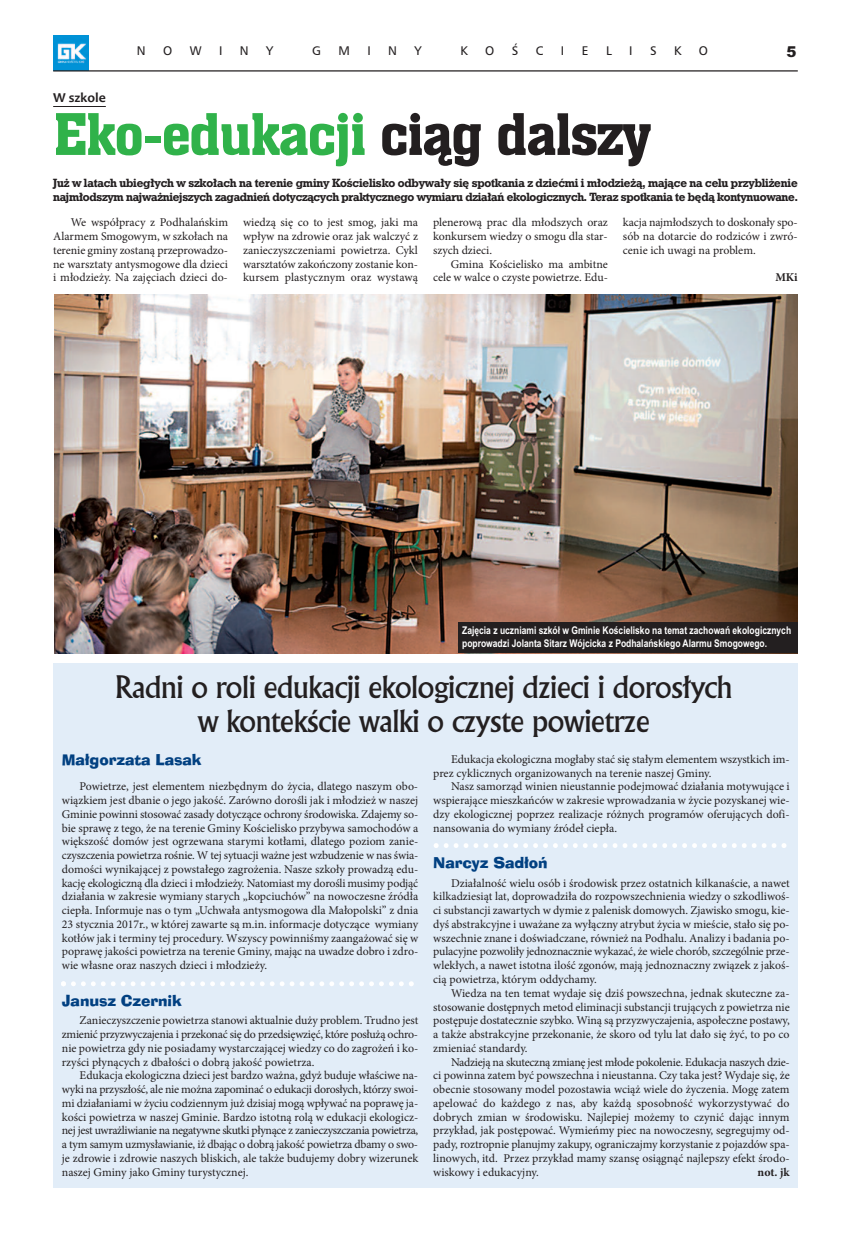
<style>
.page{position:relative;width:851px;height:1241px;background:#fff}
.page>*{position:absolute;margin:0;border:0;box-sizing:border-box;transform-origin:0 0}
.t1{font:56.25px "Aachen EU";letter-spacing:-.04em;color:#30b24a}
.t2{font:30px/33.8px "Flareserif 821 EU";letter-spacing:-.035em;color:#231f20;text-align:center}
.t3{font:15px "Ad Lib EU Normal";letter-spacing:-.01em;color:#014081}
.t4{font:900 15px "Arial";color:#231f20}
.t5{font:700 13.75px "Candara";color:#231f20}
.t6{font:12.5px "Humnst 777 EU";color:#231f20}
.t7{font:11.88px/13.8px "Minion Pro";color:#231f20;text-align:justify}
.t8{font:11.88px/13.8px "Geo Slab 712 Bd EU";letter-spacing:-.025em;color:#231f20}
.t9{font:700 11.88px "Minion Pro";color:#231f20}
.t10{font:700 10.62px/12.5px "Arial";color:#fff;scale:.8 1}
.s1{color:#231f20}
</style>
<div class="page">
<img style="left:53px;top:35px;width:36px;height:35px">
<hr style="left:53px;top:70px;width:744px;height:1px;background:#231f20">
<hr style="left:53px;top:106px;width:53px;height:1px;background:#231f20">
<div style="left:53px;top:663px;width:744px;height:524px;background:#e2edf8"></div>
<svg style="left:61px;top:981px;width:353px;height:5px"></svg>
<svg style="left:434px;top:843px;width:352px;height:5px"></svg>
<img style="left:54px;top:294px;width:743px;height:359px">
<div style="left:458px;top:622px;width:339px;height:31px;background:#231f20"></div>
<p class="t6" style="left:137px;top:42px;width:10px">N</p>
<p class="t6" style="left:163px;top:42px;width:11px">O</p>
<p class="t6" style="left:190px;top:42px;width:13px">W</p>
<p class="t6" style="left:219px;top:42px;width:5px">I</p>
<p class="t6" style="left:240px;top:42px;width:10px">N</p>
<p class="t6" style="left:266px;top:42px;width:9px">Y</p>
<p class="t6" style="left:312px;top:42px;width:10px">G</p>
<p class="t6" style="left:338px;top:42px;width:13px">M</p>
<p class="t6" style="left:367px;top:42px;width:5px">I</p>
<p class="t6" style="left:388px;top:42px;width:10px">N</p>
<p class="t6" style="left:414px;top:42px;width:9px">Y</p>
<p class="t6" style="left:460px;top:42px;width:9px">K</p>
<p class="t6" style="left:485px;top:42px;width:11px">O</p>
<p class="t6" style="left:511px;top:42px;width:8px">Ś</p>
<p class="t6" style="left:535px;top:42px;width:9px">C</p>
<p class="t6" style="left:561px;top:42px;width:5px">I</p>
<p class="t6" style="left:581px;top:42px;width:8px">E</p>
<p class="t6" style="left:606px;top:42px;width:7px">L</p>
<p class="t6" style="left:629px;top:42px;width:5px">I</p>
<p class="t6" style="left:650px;top:42px;width:8px">S</p>
<p class="t6" style="left:674px;top:42px;width:9px">K</p>
<p class="t6" style="left:698px;top:42px;width:11px">O</p>
<p class="t4" style="left:786px;top:43px;width:12px">5</p>
<p class="t5" style="left:53px;top:90px;width:54px">W szkole</p>
<h1 class="t1" style="left:53px;top:98px;width:599px">Eko-edukacji <span class="s1">ciąg dalszy</span></h1>
<p class="t8" style="left:53px;top:177px;width:746px">Już w latach ubiegłych w szkołach na terenie gminy Kościelisko odbywały się spotkania z dziećmi i młodzieżą, mające na celu przybliżenie najmłodszym najważniejszych zagadnień dotyczących praktycznego wymiaru działań ekologicznych. Teraz spotkania te będą kontynuowane.</p>
<p class="t7" style="left:53px;top:216px;width:176px;text-indent:18px">We współpracy z Podhalańskim Alarmem Smogowym, w szkołach na terenie gminy zostaną przeprowadzo&shy;ne warsztaty antysmogowe dla dzieci i młodzieży. Na zajęciach dzieci do-</p>
<p class="t7" style="left:243px;top:216px;width:176px">wiedzą się co to jest smog, jaki ma wpływ na zdrowie oraz jak walczyć z zanieczyszczeniami powietrza. Cykl warsztatów zakończony zostanie kon&shy;kursem plastycznym oraz wystawą</p>
<p class="t7" style="left:433px;top:216px;width:176px">plenerową prac dla młodszych oraz konkursem wiedzy o smogu dla star&shy;szych dzieci.</p>
<p class="t7" style="left:433px;top:258px;width:176px;text-align:right">Gmina Kościelisko ma ambitne cele w walce o czyste powietrze. Edu-</p>
<p class="t7" style="left:622px;top:216px;width:176px">kacja najmłodszych to doskonały spo&shy;sób na dotarcie do rodziców i zwró&shy;cenie ich uwagi na problem.</p>
<p class="t9" style="left:775px;top:273px;width:24px">MKi</p>
<p class="t10" style="left:462px;top:624px;width:412px">Zajęcia z uczniami szkół w Gminie Kościelisko na temat zachowań ekologicznych poprowadzi Jolanta Sitarz Wójcicka z Podhalańskiego Alarmu Smogowego.</p>
<h2 class="t2" style="left:115px;top:669px;width:619px">Radni o roli edukacji ekologicznej dzieci i dorosłych w kontekście walki o czyste powietrze</h2>
<p class="t3" style="left:62px;top:749px;width:141px">Małgorzata Lasak</p>
<p class="t7" style="left:62px;top:780px;width:358px;text-indent:18px">Powietrze, jest elementem niezbędnym do życia, dlatego naszym obo&shy;wiązkiem jest dbanie o jego jakość. Zarówno dorośli jak i młodzież w naszej Gminie powinni stosować zasady dotyczące ochrony środowiska. Zdajemy so&shy;bie sprawę z tego, że na terenie Gminy Kościelisko przybywa samochodów a większość domów jest ogrzewana starymi kotłami, dlatego poziom zanie&shy;czyszczenia powietrza rośnie. W tej sytuacji ważne jest wzbudzenie w nas świa&shy;domości wynikającej z powstałego zagrożenia. Nasze szkoły prowadzą edu&shy;kację ekologiczną dla dzieci i młodzieży. Natomiast my dorośli musimy podjąć działania w zakresie wymiany starych „kopciuchów” na nowoczesne źródła ciepła. Informuje nas o tym „Uchwała antysmogowa dla Małopolski” z dnia 23 stycznia 2017r., w której zawarte są m.in. informacje dotyczące wymiany kotłów jak i terminy tej procedury. Wszyscy powinniśmy zaangażować się w poprawę jakości powietrza na terenie Gminy, mając na uwadze dobro i zdro&shy;wie własne oraz naszych dzieci i młodzieży.</p>
<p class="t3" style="left:62px;top:990px;width:121px">Janusz Czernik</p>
<p class="t7" style="left:62px;top:1014px;width:358px;text-indent:18px">Zanieczyszczenie powietrza stanowi aktualnie duży problem. Trudno jest zmienić przyzwyczajenia i przekonać się do przedsięwzięć, które posłużą ochro&shy;nie powietrza gdy nie posiadamy wystarczającej wiedzy co do zagrożeń i ko&shy;rzyści płynących z dbałości o dobrą jakość powietrza.</p>
<p class="t7" style="left:62px;top:1069px;width:358px;text-indent:18px">Edukacja ekologiczna dzieci jest bardzo ważna, gdyż buduje właściwe na&shy;wyki na przyszłość, ale nie można zapominać o edukacji dorosłych, którzy swoi&shy;mi działaniami w życiu codziennym już dzisiaj mogą wpływać na poprawę ja&shy;kości powietrza w naszej Gminie. Bardzo istotną rolą w edukacji ekologicz&shy;nej jest uwrażliwianie na negatywne skutki płynące z zanieczyszczania powietrza, a tym samym uzmysławianie, iż dbając o dobrą jakość powietrza dbamy o swo&shy;je zdrowie i zdrowie naszych bliskich, ale także budujemy dobry wizerunek naszej Gminy jako Gminy turystycznej.</p>
<p class="t7" style="left:433px;top:753px;width:358px;text-indent:18px">Edukacja ekologiczna mogłaby stać się stałym elementem wszystkich im&shy;prez cyklicznych organizowanych na terenie naszej Gminy.</p>
<p class="t7" style="left:433px;top:780px;width:358px;text-indent:18px">Nasz samorząd winien nieustannie podejmować działania motywujące i wspierające mieszkańców w zakresie wprowadzania w życie pozyskanej wie&shy;dzy ekologicznej poprzez realizacje różnych programów oferujących dofi&shy;nansowania do wymiany źródeł ciepła.</p>
<p class="t3" style="left:433px;top:852px;width:116px">Narcyz Sadłoń</p>
<p class="t7" style="left:433px;top:876px;width:358px;text-indent:18px">Działalność wielu osób i środowisk przez ostatnich kilkanaście, a nawet kilkadziesiąt lat, doprowadziła do rozpowszechnienia wiedzy o szkodliwoś&shy;ci substancji zawartych w dymie z palenisk domowych. Zjawisko smogu, kie&shy;dyś abstrakcyjne i uważane za wyłączny atrybut życia w mieście, stało się po&shy;wszechnie znane i doświadczane, również na Podhalu. Analizy i badania po&shy;pulacyjne pozwoliły jednoznacznie wykazać, że wiele chorób, szczególnie prze&shy;wlekłych, a nawet istotna ilość zgonów, mają jednoznaczny związek z jakoś&shy;cią powietrza, którym oddychamy.</p>
<p class="t7" style="left:433px;top:986px;width:358px;text-indent:18px">Wiedza na ten temat wydaje się dziś powszechna, jednak skuteczne za&shy;stosowanie dostępnych metod eliminacji substancji trujących z powietrza nie postępuje dostatecznie szybko. Winą są przyzwyczajenia, aspołeczne postawy, a także abstrakcyjne przekonanie, że skoro od tylu lat dało się żyć, to po co zmieniać standardy.</p>
<p class="t7" style="left:433px;top:1055px;width:358px;text-indent:18px">Nadzieją na skuteczną zmianę jest młode pokolenie. Edukacja naszych dzie&shy;ci powinna zatem być powszechna i nieustanna. Czy taka jest? Wydaje się, że obecnie stosowany model pozostawia wciąż wiele do życzenia. Mogę zatem apelować do każdego z nas, aby każdą sposobność wykorzystywać do dobrych zmian w środowisku. Najlepiej możemy to czynić dając innym przykład, jak postępować. Wymieńmy piec na nowoczesny, segregujmy od&shy;pady, roztropnie planujmy zakupy, ograniczajmy korzystanie z pojazdów spa&shy;linowych, itd. Przez przykład mamy szansę osiągnąć najlepszy efekt środo&shy;wiskowy i edukacyjny.</p>
<p class="t9" style="left:757px;top:1167px;width:34px">not. jk</p>
</div>
